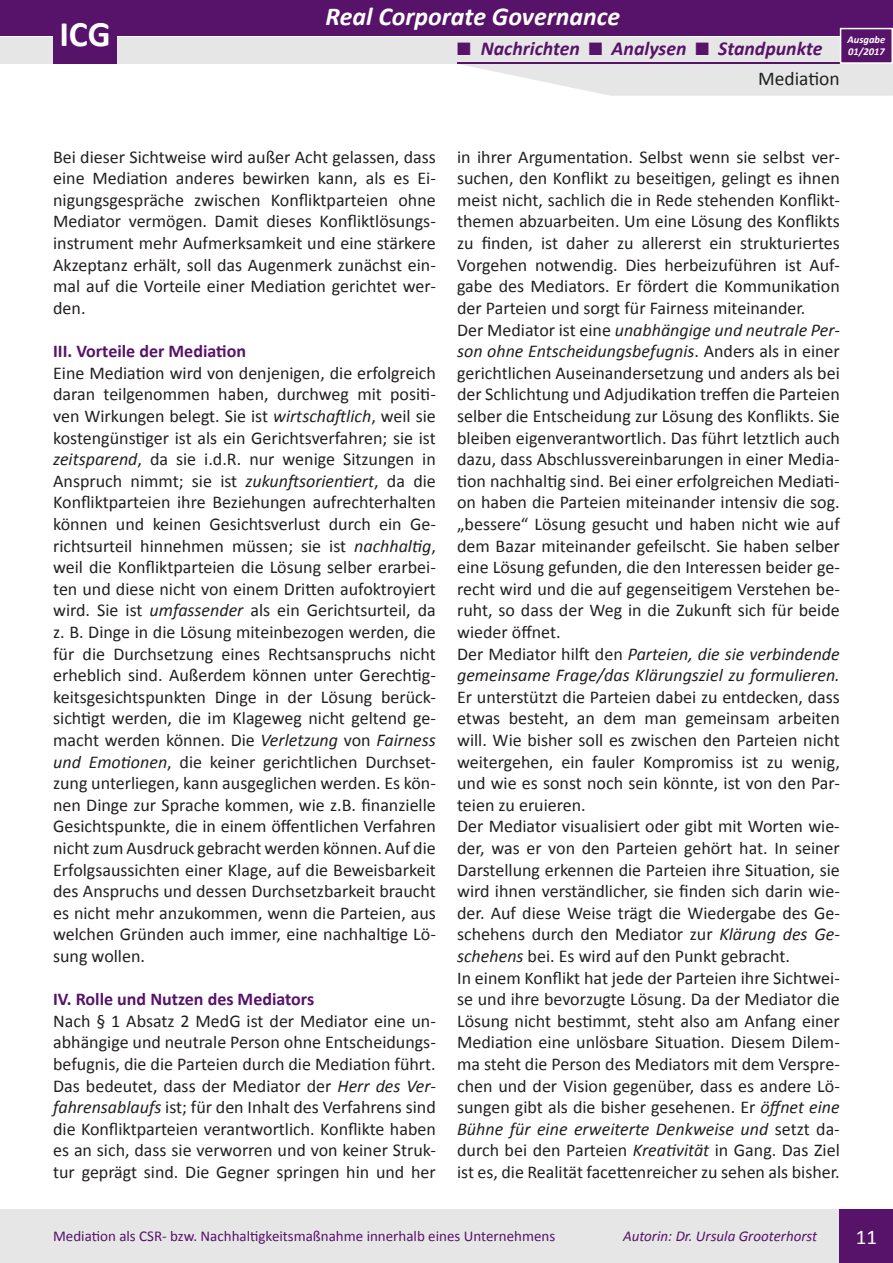
<style>
.page{position:relative;width:893px;height:1263px;background:#fff}
.page>*{position:absolute;margin:0;border:0;box-sizing:border-box;transform-origin:0 0}
.t1{font:700 36px "Calibri";color:#fff}
.t2{font:italic 700 25.8px "Calibri";color:#fff}
.t3{font:21px "Calibri";color:#fff}
.t4{font:italic 700 19.8px "Calibri";color:#571269}
.t5{font:19.5px "Calibri";color:#231f20}
.t6{font:18px/21.6px "Calibri";color:#231f20;text-align:justify}
.t7{font:700 18px "Calibri";color:#571269}
.t8{font:15px "Calibri";color:#571269}
.t9{font:italic 15px "Calibri";color:#571269}
.t10{font:italic 700 10.5px/12.6px "Calibri";color:#fff}
.s1{font-style:italic}
</style>
<div class="page">
<div style="left:0;top:37px;width:893px;height:27px;background:#e6e6e6"></div>
<div style="left:0;top:0;width:893px;height:36px;background:#571269"></div>
<div style="left:0;top:1210px;width:893px;height:53px;background:#e6e6e6"></div>
<div style="left:840px;top:1210px;width:53px;height:53px;background:#571269"></div>
<svg style="left:460px;top:64px;width:433px;height:32px"></svg>
<hr style="left:457px;top:63px;width:383px;height:1px;background:#571269">
<div style="left:53px;top:0;width:64px;height:64px;background:#571269"></div>
<div style="left:841px;top:29px;width:51px;height:34px;background:#571269"></div>
<div style="left:840px;top:28px;width:53px;height:36px;border:2px solid #fff"></div>
<h1 class="t1" style="left:59px;top:11px;width:53px">ICG</h1>
<h2 class="t2" style="left:326px;top:1px;width:296px">Real Corporate Governance</h2>
<p class="t4" style="left:457px;top:36px;width:367px">■ Nachrichten ■ Analysen ■ Standpunkte</p>
<p class="t5" style="left:758px;top:66px;width:83px">Mediation</p>
<p class="t10" style="left:847px;top:33px;width:39px">Ausgabe<br>01/2017</p>
<p class="t6" style="left:53px;top:145px;width:384px">Bei dieser Sichtweise wird außer Acht gelassen, dass eine Mediation anderes bewirken kann, als es Ei&shy;nigungsgespräche zwischen Konfliktparteien ohne Mediator vermögen. Damit dieses Konfliktlösungs&shy;instrument mehr Aufmerksamkeit und eine stärkere Akzeptanz erhält, soll das Augenmerk zunächst ein&shy;mal auf die Vorteile einer Mediation gerichtet wer&shy;den.</p>
<p class="t7" style="left:53px;top:340px;width:194px">III. Vorteile der Mediation</p>
<p class="t6" style="left:53px;top:361px;width:384px">Eine Mediation wird von denjenigen, die erfolgreich daran teilgenommen haben, durchweg mit positi&shy;ven Wirkungen belegt. Sie ist <span class="s1">wirtschaftlich</span>, weil sie kostengünstiger ist als ein Gerichtsverfahren; sie ist <span class="s1">zeitsparend</span>, da sie i.d.R. nur wenige Sitzungen in Anspruch nimmt; sie ist <span class="s1">zukunftsorientiert</span>, da die Konfliktparteien ihre Beziehungen aufrechterhalten können und keinen Gesichtsverlust durch ein Ge&shy;richtsurteil hinnehmen müssen; sie ist <span class="s1">nachhaltig</span>, weil die Konfliktparteien die Lösung selber erarbei&shy;ten und diese nicht von einem Dritten aufoktroyiert wird. Sie ist <span class="s1">umfassender</span> als ein Gerichtsurteil, da z. B. Dinge in die Lösung miteinbezogen werden, die für die Durchsetzung eines Rechtsanspruchs nicht erheblich sind. Außerdem können unter Gerechtig&shy;keitsgesichtspunkten Dinge in der Lösung berück&shy;sichtigt werden, die im Klageweg nicht geltend ge&shy;macht werden können. Die <span class="s1">Verletzung</span> von <span class="s1">Fairness und Emotionen</span>, die keiner gerichtlichen Durchset&shy;zung unterliegen, kann ausgeglichen werden. Es kön&shy;nen Dinge zur Sprache kommen, wie z.B. finanzielle Gesichtspunkte, die in einem öffentlichen Verfahren nicht zum Ausdruck gebracht werden können. Auf die Erfolgsaussichten einer Klage, auf die Beweisbarkeit des Anspruchs und dessen Durchsetzbarkeit braucht es nicht mehr anzukommen, wenn die Parteien, aus welchen Gründen auch immer, eine nachhaltige Lö&shy;sung wollen.</p>
<p class="t7" style="left:53px;top:988px;width:263px">IV. Rolle und Nutzen des Mediators</p>
<p class="t6" style="left:53px;top:1009px;width:384px">Nach § 1 Absatz 2 MedG ist der Mediator eine un&shy;abhängige und neutrale Person ohne Entscheidungs&shy;befugnis, die die Parteien durch die Mediation führt.<br>Das bedeutet, dass der Mediator der <span class="s1">Herr des Ver&shy;fahrensablaufs</span> ist; für den Inhalt des Verfahrens sind die Konfliktparteien verantwortlich. Konflikte haben es an sich, dass sie verworren und von keiner Struk&shy;tur geprägt sind. Die Gegner springen hin und her</p>
<p class="t6" style="left:457px;top:145px;width:384px;text-align:left">in ihrer Argumentation. Selbst wenn sie selbst ver&shy;suchen, den Konflikt zu beseitigen, gelingt es ihnen meist nicht, sachlich die in Rede stehenden Konflikt&shy;themen abzuarbeiten. Um eine Lösung des Konflikts zu finden, ist daher zu allererst ein strukturiertes Vorgehen notwendig. Dies herbeizuführen ist Auf&shy;gabe des Mediators. Er fördert die Kommunikation der Parteien und sorgt für Fairness miteinander.<br>Der Mediator ist eine <span class="s1">unabhängige und neutrale Per&shy;son ohne Entscheidungsbefugnis</span>. Anders als in einer gerichtlichen Auseinandersetzung und anders als bei der Schlichtung und Adjudikation treffen die Parteien selber die Entscheidung zur Lösung des Konflikts. Sie bleiben eigenverantwortlich. Das führt letztlich auch dazu, dass Abschlussvereinbarungen in einer Media&shy;tion nachhaltig sind. Bei einer erfolgreichen Mediati&shy;on haben die Parteien miteinander intensiv die sog. „bessere“ Lösung gesucht und haben nicht wie auf dem Bazar miteinander gefeilscht. Sie haben selber eine Lösung gefunden, die den Interessen beider ge&shy;recht wird und die auf gegenseitigem Verstehen be&shy;ruht, so dass der Weg in die Zukunft sich für beide wieder öffnet.<br>Der Mediator hilft den <span class="s1">Parteien, die sie verbindende gemeinsame Frage/das Klärungsziel zu formulieren.</span></p>
<p class="t6" style="left:457px;top:685px;width:384px;text-align:left">Er unterstützt die Parteien dabei zu entdecken, dass etwas besteht, an dem man gemeinsam arbeiten will. Wie bisher soll es zwischen den Parteien nicht weitergehen, ein fauler Kompromiss ist zu wenig, und wie es sonst noch sein könnte, ist von den Par&shy;teien zu eruieren.<br>Der Mediator visualisiert oder gibt mit Worten wie&shy;der, was er von den Parteien gehört hat. In seiner Darstellung erkennen die Parteien ihre Situation, sie wird ihnen verständlicher, sie finden sich darin wie&shy;der. Auf diese Weise trägt die Wiedergabe des Ge&shy;schehens durch den Mediator zur <span class="s1">Klärung des Ge&shy;schehens</span> bei. Es wird auf den Punkt gebracht.<br>In einem Konflikt hat jede der Parteien ihre Sichtwei&shy;se und ihre bevorzugte Lösung. Da der Mediator die Lösung nicht bestimmt, steht also am Anfang einer Mediation eine unlösbare Situation. Diesem Dilem&shy;ma steht die Person des Mediators mit dem Verspre&shy;chen und der Vision gegenüber, dass es andere Lö&shy;sungen gibt als die bisher gesehenen. Er <span class="s1">öffnet eine Bühne für eine erweiterte Denkweise und</span> setzt da&shy;durch bei den Parteien <span class="s1">Kreativität</span> in Gang. Das Ziel ist es, die Realität facettenreicher zu sehen als bisher.</p>
<p class="t8" style="left:53px;top:1226px;width:504px">Mediation als CSR- bzw. Nachhaltigkeitsmaßnahme innerhalb eines Unternehmens</p>
<p class="t9" style="left:623px;top:1226px;width:196px">Autorin: Dr. Ursula Grooterhorst</p>
<p class="t3" style="left:856px;top:1224px;width:23px">11</p>
</div>
